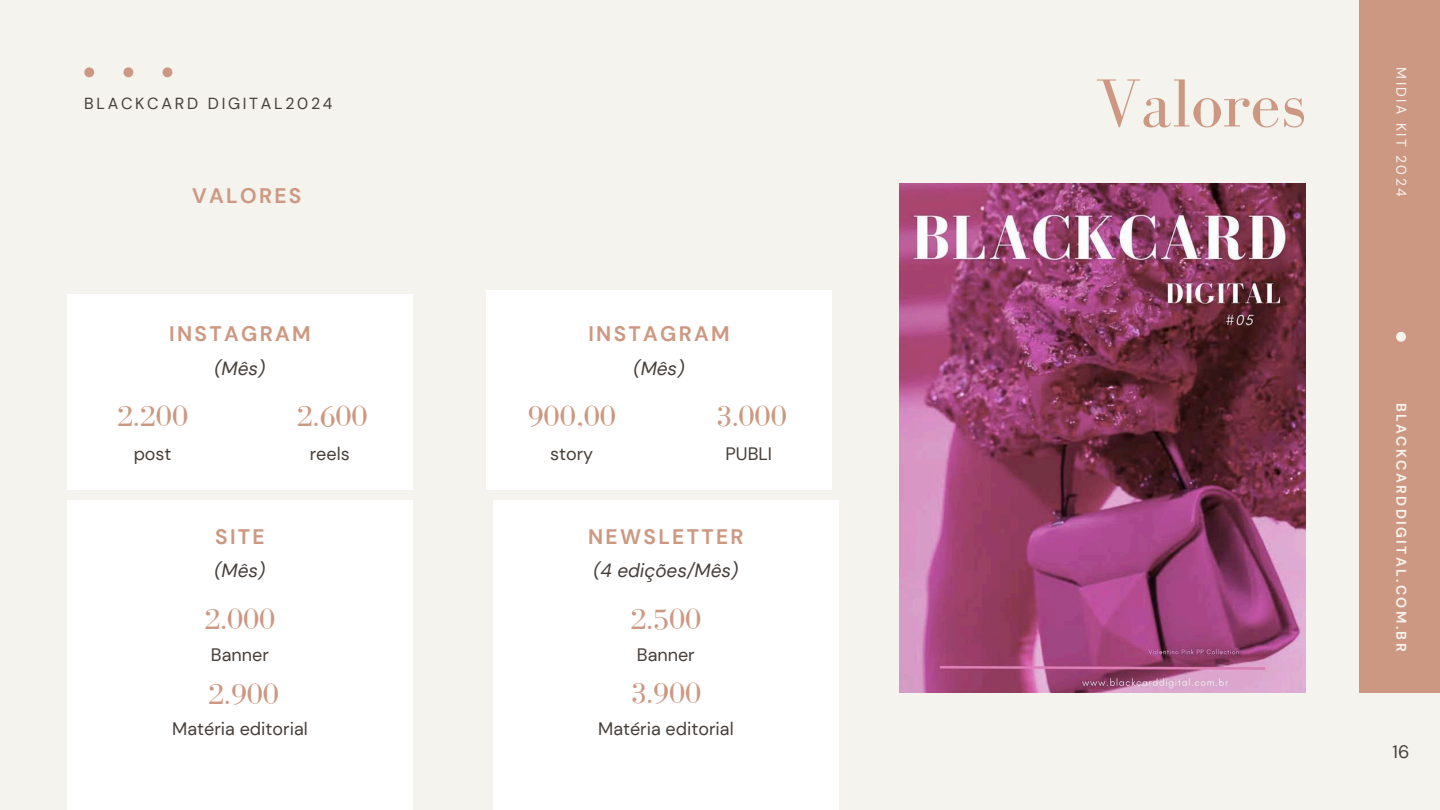
<style>
.page{position:relative;width:1440px;height:810px;background:#f4f3ee}
.page>*{position:absolute;margin:0;border:0;box-sizing:border-box;transform-origin:0 0}
.t1{font:70px "Bodoni FLF";color:#cd9882}
.t2{font:30px "Bodoni FLF";color:#cd9882}
.t3{font:700 21px "DM Sans";letter-spacing:.11em;color:#cd9882}
.t4{font:italic 19px "DM Sans";color:#463f3a}
.t5{font:18px "DM Sans";color:#463f3a}
.t6{font:16px "DM Sans";letter-spacing:.17em;color:#463f3a}
.t7{font:700 14px "DM Sans";letter-spacing:.17em;color:#f4f3ee}
.t8{font:14px "DM Sans";letter-spacing:.17em;color:#f4f3ee}
</style>
<div class="page">
<div style="left:1359px;top:0;width:81px;height:693px;background:#cd9882"></div>
<svg style="left:84px;top:67px;width:10px;height:10px"></svg>
<svg style="left:123px;top:67px;width:10px;height:10px"></svg>
<svg style="left:163px;top:67px;width:9px;height:10px"></svg>
<svg style="left:1396px;top:332px;width:10px;height:10px"></svg>
<img style="left:899px;top:184px;width:407px;height:508px">
<div style="left:67px;top:294px;width:346px;height:196px;background:#fff"></div>
<div style="left:67px;top:500px;width:346px;height:310px;background:#fff"></div>
<div style="left:493px;top:500px;width:346px;height:310px;background:#fff"></div>
<div style="left:486px;top:290px;width:346px;height:200px;background:#fff"></div>
<p class="t6" style="left:84px;top:93px;width:250px">BLACKCARD DIGITAL2024</p>
<p class="t3" style="left:192px;top:183px;width:111px">VALORES</p>
<p class="t3" style="left:169px;top:321px;width:143px">INSTAGRAM</p>
<h2 class="t2" style="left:117px;top:400px;width:72px">2.200</h2>
<p class="t5" style="left:134px;top:442px;width:39px">post</p>
<p class="t4" style="left:215px;top:356px;width:52px">(Mês)</p>
<h2 class="t2" style="left:297px;top:400px;width:72px">2.600</h2>
<p class="t5" style="left:310px;top:442px;width:42px">reels</p>
<p class="t3" style="left:588px;top:321px;width:143px">INSTAGRAM</p>
<p class="t4" style="left:634px;top:356px;width:52px">(Mês)</p>
<h2 class="t2" style="left:527px;top:400px;width:90px">900,00</h2>
<h2 class="t2" style="left:716px;top:400px;width:72px">3.000</h2>
<p class="t5" style="left:550px;top:442px;width:45px">story</p>
<p class="t5" style="left:725px;top:442px;width:48px">PUBLI</p>
<p class="t3" style="left:215px;top:523px;width:51px">SITE</p>
<p class="t3" style="left:588px;top:523px;width:157px">NEWSLETTER</p>
<p class="t4" style="left:215px;top:558px;width:52px">(Mês)</p>
<p class="t4" style="left:593px;top:558px;width:146px">(4 edições/Mês)</p>
<h2 class="t2" style="left:204px;top:603px;width:72px">2.000</h2>
<h2 class="t2" style="left:630px;top:603px;width:72px">2.500</h2>
<p class="t5" style="left:211px;top:643px;width:59px">Banner</p>
<p class="t5" style="left:637px;top:643px;width:59px">Banner</p>
<h2 class="t2" style="left:208px;top:678px;width:72px">2.900</h2>
<h2 class="t2" style="left:630px;top:677px;width:72px">3.900</h2>
<p class="t5" style="left:172px;top:718px;width:137px">Matéria editorial</p>
<p class="t5" style="left:598px;top:718px;width:137px">Matéria editorial</p>
<h1 class="t1" style="left:1096px;top:65px;width:211px">Valores</h1>
<p class="t8" style="left:1410px;top:67px;width:130px;rotate:90deg">MIDIA KIT 2024</p>
<p class="t7" style="left:1410px;top:403px;width:250px;rotate:90deg">BLACKCARDDIGITAL.COM.BR</p>
<p class="t5" style="left:1393px;top:740px;width:18px">16</p>
</div>
